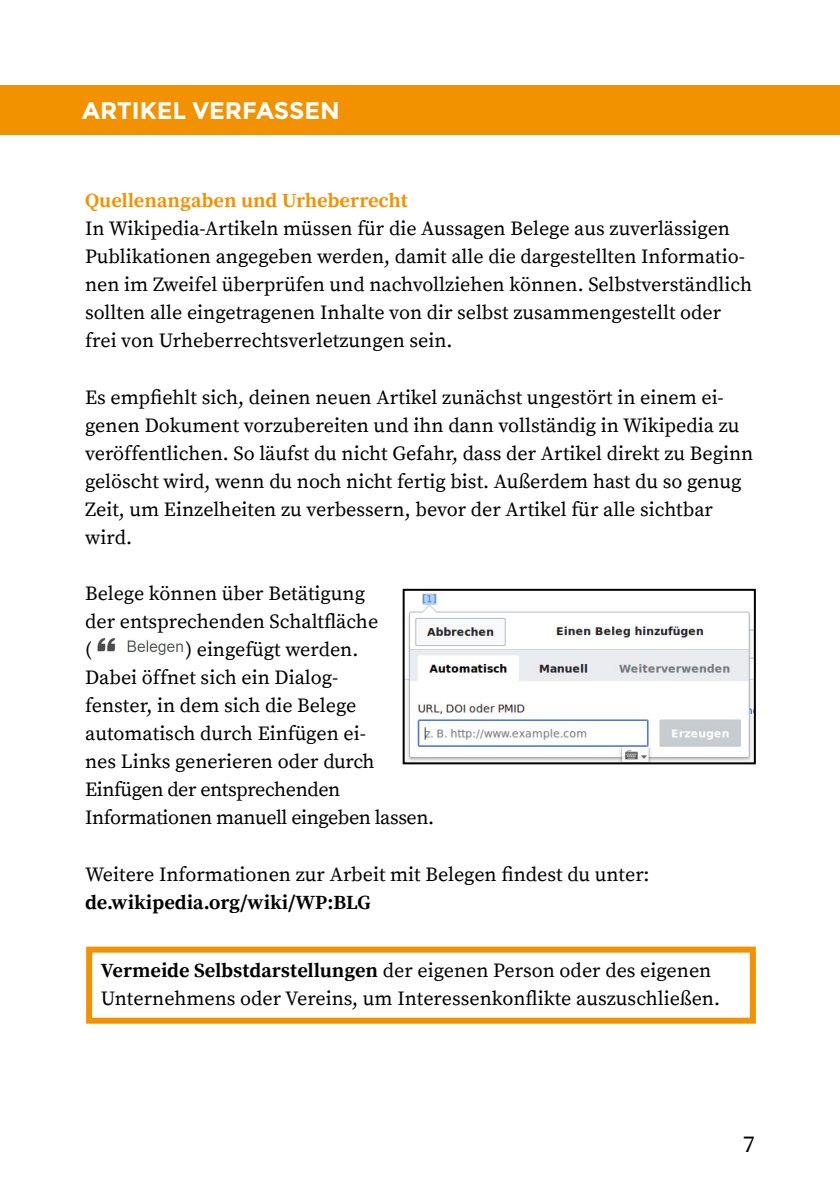
<style>
.page{position:relative;width:840px;height:1191px;background:#fff}
.page>*{position:absolute;margin:0;border:0;box-sizing:border-box;transform-origin:0 0}
.t1{font:700 24px "Montserrat";color:#fff}
.t2{font:24px "Source Serif Pro";color:#000}
.t3{font:20px/28px "Source Serif Pro";color:#000}
.t4{font:700 20px "Source Serif Pro";color:#f39200}
.t5{font:700 20px "Source Serif Pro";color:#000}
.s1{font-weight:700}
</style>
<div class="page">
<div style="left:0;top:85px;width:839px;height:49px;background:#f39200"></div>
<img style="left:97px;top:638px;width:87px;height:17px">
<img style="left:405px;top:593px;width:347px;height:168px">
<div style="left:402px;top:589px;width:353px;height:175px;border:2px solid #000"></div>
<div style="left:86px;top:946px;width:669px;height:77px;border:6px solid #f39200"></div>
<p class="t1" style="left:82px;top:96px;width:259px">ARTIKEL VERFASSEN</p>
<p class="t4" style="left:85px;top:189px;width:324px">Quellenangaben und Urheberrecht</p>
<p class="t3" style="left:85px;top:216px;width:668px">In Wikipedia-Artikeln müssen für die Aussagen Belege aus zuverlässigen Publikationen angegeben werden, damit alle die dargestellten Informatio&shy;nen im Zweifel überprüfen und nachvollziehen können. Selbstverständlich sollten alle eingetragenen Inhalte von dir selbst zusammengestellt oder frei von Urheberrechtsverletzungen sein.</p>
<p class="t3" style="left:85px;top:384px;width:669px">Es empfiehlt sich, deinen neuen Artikel zunächst ungestört in einem ei&shy;genen Dokument vorzubereiten und ihn dann vollständig in Wikipedia zu veröffentlichen. So läufst du nicht Gefahr, dass der Artikel direkt zu Beginn gelöscht wird, wenn du noch nicht fertig bist. Außerdem hast du so genug Zeit, um Einzelheiten zu verbessern, bevor der Artikel für alle sichtbar wird.</p>
<p class="t3" style="left:85px;top:580px;width:294px">Belege können über Betätigung der entsprechenden Schaltfläche</p>
<p class="t3" style="left:85px;top:636px;width:8px">(</p>
<p class="t3" style="left:85px;top:636px;width:350px;text-indent:100px">) eingefügt werden.<br>Dabei öffnet sich ein Dialog-<br>fenster, in dem sich die Belege automatisch durch Einfügen ei-<br>nes Links generieren oder durch<br>Einfügen der entsprechenden<br>Informationen manuell eingeben lassen.</p>
<p class="t3" style="left:85px;top:861px;width:565px">Weitere Informationen zur Arbeit mit Belegen findest du unter:</p>
<p class="t5" style="left:85px;top:890px;width:287px">de.wikipedia.org/wiki/WP:BLG</p>
<p class="t3" style="left:101px;top:957px;width:620px"><span class="s1">Vermeide Selbstdarstellungen</span> der eigenen Person oder des eigenen<br>Unternehmens oder Vereins, um Interessenkonflikte auszuschließen.</p>
<p class="t2" style="left:742px;top:1129px;width:13px">7</p>
</div>
